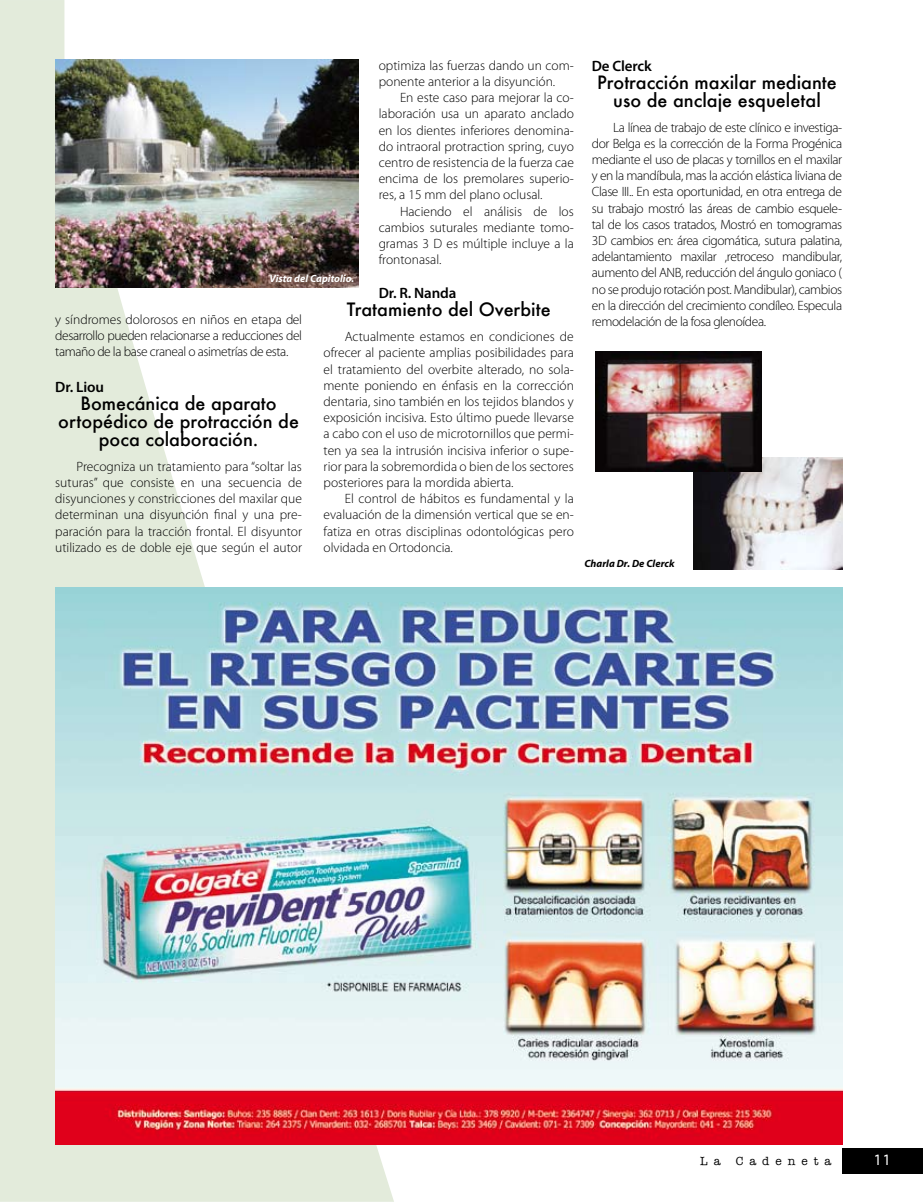
<style>
.page{position:relative;width:923px;height:1204px;background:#fff}
.page>*{position:absolute;margin:0;border:0;box-sizing:border-box;transform-origin:0 0}
.t1{font:500 18px/18px "Futura";color:#000;text-align:center}
.t2{font:600 15px "Myriad Pro";letter-spacing:-.01em;color:#000}
.t3{font:300 13.5px/16.2px "Myriad Pro";color:#000;text-align:justify}
.t4{font:300 13.5px/16.2px "Myriad Pro";letter-spacing:-.03em;color:#000}
.t5{font:13.5px "Geneva";color:#fff}
.t6{font:12px "American Typewriter";letter-spacing:.5em;color:#000}
.t7{font:italic 700 10.5px "Myriad Pro";color:#fff}
.t8{font:italic 700 10.5px "Myriad Pro";color:#000}
</style>
<div class="page">
<svg style="left:0;top:0;width:394px;height:1202px;fill:#e3ebdb"></svg>
<div style="left:842px;top:1148px;width:81px;height:25px;background:#000"></div>
<img style="left:693px;top:457px;width:149px;height:112px">
<img style="left:55px;top:587px;width:787px;height:557px">
<img style="left:596px;top:351px;width:165px;height:121px">
<img style="left:55px;top:60px;width:304px;height:227px">
<p class="t3" style="left:379px;top:57px;width:197px">optimiza las fuerzas dando un com&shy;ponente anterior a la disyunción.</p>
<p class="t3" style="left:379px;top:90px;width:197px;text-indent:21px">En este caso para mejorar la co&shy;laboración usa un aparato anclado en los dientes inferiores denomina&shy;do intraoral protraction spring, cuyo centro de resistencia de la fuerza cae encima de los premolares superio&shy;res, a 15 mm del plano oclusal.</p>
<p class="t3" style="left:379px;top:203px;width:197px;text-indent:21px">Haciendo el análisis de los cambios suturales mediante tomo&shy;gramas 3 D es múltiple incluye a la frontonasal.</p>
<p class="t2" style="left:379px;top:284px;width:79px">Dr. R. Nanda</p>
<h1 class="t1" style="left:347px;top:300px;width:205px">Tratamiento del Overbite</h1>
<p class="t3" style="left:323px;top:329px;width:252px;text-indent:21px">Actualmente estamos en condiciones de ofrecer al paciente amplias posibilidades para el tratamiento del overbite alterado, no sola&shy;mente poniendo en énfasis en la corrección dentaria, sino también en los tejidos blandos y exposición incisiva. Esto último puede llevarse a cabo con el uso de microtornillos que permi&shy;ten ya sea la intrusión incisiva inferior o supe&shy;rior para la sobremordida o bien de los sectores posteriores para la mordida abierta.</p>
<p class="t3" style="left:323px;top:491px;width:252px;text-indent:21px">El control de hábitos es fundamental y la evaluación de la dimensión vertical que se en&shy;fatiza en otras disciplinas odontológicas pero olvidada en Ortodoncia.</p>
<p class="t2" style="left:592px;top:56px;width:61px">De Clerck</p>
<h1 class="t1" style="left:597px;top:73px;width:241px">Protracción maxilar mediante uso de anclaje esqueletal</h1>
<p class="t3" style="left:592px;top:119px;width:252px;text-indent:21px">La línea de trabajo de este clínico e investiga&shy;dor Belga es la corrección de la Forma Progénica mediante el uso de placas y tornillos en el maxilar y en la mandíbula, mas la acción elástica liviana de Clase III.. En esta oportunidad, en otra entrega de su trabajo mostró las áreas de cambio esquele&shy;tal de los casos tratados, Mostró en tomogramas 3D cambios en: área cigomática, sutura palatina, adelantamiento maxilar ,retroceso mandibular, aumento del ANB, reducción del ángulo goniaco ( no se produjo rotación post. Mandibular), cambios en la dirección del crecimiento condíleo. Especula</p>
<p class="t7" style="left:269px;top:271px;width:86px">Vista del Capitolio.</p>
<p class="t3" style="left:55px;top:311px;width:248px">y síndromes dolorosos en niños en etapa del</p>
<p class="t4" style="left:592px;top:314px;width:176px">remodelación de la fosa glenoídea.</p>
<p class="t4" style="left:55px;top:327px;width:248px">desarrollo pueden relacionarse a reducciones del tamaño de la base craneal o asimetrías de esta.</p>
<p class="t2" style="left:55px;top:377px;width:50px">Dr. Liou</p>
<h1 class="t1" style="left:58px;top:394px;width:242px">Bomecánica de aparato ortopédico de protracción de poca colaboración.</h1>
<p class="t3" style="left:55px;top:458px;width:248px;text-indent:21px">Precogniza un tratamiento para “soltar las suturas” que consiste en una secuencia de disyunciones y constricciones del maxilar que determinan una disyunción final y una pre&shy;paración para la tracción frontal. El disyuntor utilizado es de doble eje que según el autor</p>
<p class="t8" style="left:584px;top:557px;width:92px">Charla Dr. De Clerck</p>
<p class="t6" style="left:700px;top:1151px;width:132px">La Cadeneta</p>
<p class="t5" style="left:873px;top:1148px;width:20px">11</p>
</div>
